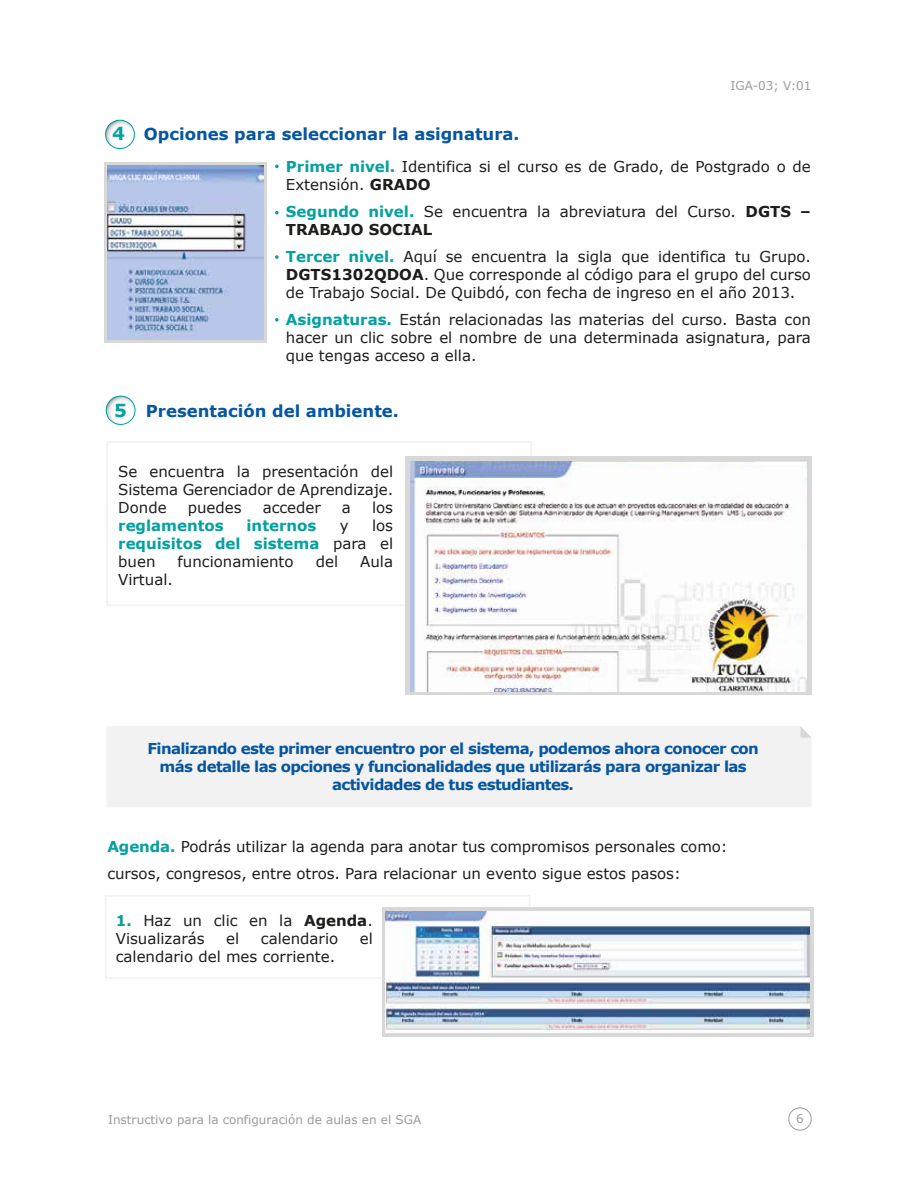
<style>
.page{position:relative;width:918px;height:1188px;background:#fff}
.page>*{position:absolute;margin:0;border:0;box-sizing:border-box;transform-origin:0 0}
.t1{font:700 16.5px "Verdana";color:#0656a0}
.t2{font:15px/18px "Verdana";color:#1d1d1b}
.t3{font:700 15px/18px "Verdana";letter-spacing:-.045em;color:#0656a0;text-align:center}
.t4{font:700 15px/18px "Verdana";color:#04a1a0;text-align:justify}
.t5{font:12px "Verdana";color:#9c9b9b}
.s1{font-size:18px;color:#04a1a0}
.s2{font-weight:700;color:#04a1a0}
.s3{font-weight:700}
.s4{font-weight:400;color:#1d1d1b}
</style>
<div class="page">
<svg style="left:104px;top:163px;width:163px;height:180px;background:#ccd0d7"></svg>
<svg style="left:106px;top:120px;width:28px;height:29px"></svg>
<div style="left:105px;top:120px;width:30px;height:29px;border:1px solid #00a1a0;border-radius:50%"></div>
<svg style="left:106px;top:396px;width:29px;height:28px"></svg>
<div style="left:106px;top:396px;width:29px;height:29px;border:1px solid #00a1a0;border-radius:50%"></div>
<svg style="left:275px;top:165px;width:4px;height:3px"></svg>
<svg style="left:275px;top:211px;width:4px;height:4px"></svg>
<svg style="left:275px;top:255px;width:4px;height:4px"></svg>
<svg style="left:275px;top:318px;width:4px;height:4px"></svg>
<img style="left:108px;top:166px;width:156px;height:173px">
<div style="left:106px;top:441px;width:426px;height:165px;border:2px solid #f2f2f2"></div>
<div style="left:405px;top:456px;width:407px;height:239px;background:#d8d8d8"></div>
<img style="left:410px;top:461px;width:397px;height:230px">
<div style="left:105px;top:895px;width:425px;height:84px;border:2px solid #f2f2f2"></div>
<div style="left:382px;top:907px;width:431px;height:130px;background:#d8d8d8"></div>
<img style="left:385px;top:911px;width:425px;height:122px">
<div style="left:107px;top:726px;width:704px;height:81px;background:#f2f2f2"></div>
<svg style="left:800px;top:726px;width:12px;height:12px"></svg>
<div style="left:789px;top:1108px;width:22px;height:22px;border:1px solid #9c9b9b;border-radius:50%"></div>
<p class="t1" style="left:112px;top:122px;width:409px"><span class="s1">4</span> Opciones para seleccionar la asignatura.</p>
<p class="t5" style="left:730px;top:78px;width:83px">IGA-03; V:01</p>
<p class="t2" style="left:286px;top:158px;width:527px"><span class="s2">Primer nivel.</span> Identifica si el curso es de Grado, de Postgrado o de<br>Extensión. <span class="s3">GRADO</span></p>
<p class="t2" style="left:286px;top:203px;width:527px"><span class="s2">Segundo nivel.</span> Se encuentra la abreviatura del Curso. <span class="s3">DGTS –<br>TRABAJO SOCIAL</span></p>
<p class="t2" style="left:286px;top:248px;width:527px;text-align:justify"><span class="s2">Tercer nivel.</span> Aquí se encuentra la sigla que identifica tu Grupo.<br><span class="s3">DGTS1302QDOA</span>. Que corresponde al código para el grupo del curso de Trabajo Social. De Quibdó, con fecha de ingreso en el año 2013.</p>
<p class="t2" style="left:286px;top:311px;width:527px;text-align:justify"><span class="s2">Asignaturas.</span> Están relacionadas las materias del curso. Basta con hacer un clic sobre el nombre de una determinada asignatura, para que tengas acceso a ella.</p>
<p class="t1" style="left:114px;top:399px;width:286px"><span class="s1">5</span> Presentación del ambiente.</p>
<p class="t2" style="left:118px;top:462px;width:276px;text-align:justify">Se encuentra la presentación del Sistema Gerenciador de Aprendizaje.<br>Donde</p>
<p class="t2" style="left:188px;top:498px;width:55px">puedes</p>
<p class="t2" style="left:263px;top:498px;width:60px">acceder</p>
<p class="t2" style="left:342px;top:498px;width:11px">a</p>
<p class="t2" style="left:372px;top:498px;width:23px">los</p>
<p class="t4" style="left:118px;top:516px;width:107px">reglamentos</p>
<p class="t4" style="left:247px;top:516px;width:71px">internos</p>
<p class="t2" style="left:340px;top:516px;width:10px">y</p>
<p class="t4" style="left:118px;top:516px;width:276px;text-indent:254px"><span class="s4">los </span>requisitos del sistema <span class="s4">para el buen</span></p>
<p class="t2" style="left:178px;top:552px;width:117px">funcionamiento</p>
<p class="t2" style="left:316px;top:552px;width:24px">del</p>
<p class="t2" style="left:360px;top:552px;width:34px">Aula</p>
<p class="t2" style="left:118px;top:570px;width:56px">Virtual.</p>
<p class="t3" style="left:147px;top:739px;width:613px">Finalizando este primer encuentro por el sistema, podemos ahora conocer con más detalle las opciones y funcionalidades que utilizarás para organizar las actividades de tus estudiantes.</p>
<p class="t2" style="left:107px;top:833px;width:622px;line-height:27px"><span class="s2">Agenda.</span> Podrás utilizar la agenda para anotar tus compromisos personales como: cursos, congresos, entre otros. Para relacionar un evento sigue estos pasos:</p>
<p class="t2" style="left:116px;top:911px;width:259px"><span class="s2">1.</span> Haz un clic en la <span class="s3">Agenda</span>.<br>Visualizarás</p>
<p class="t2" style="left:226px;top:929px;width:15px">el</p>
<p class="t2" style="left:261px;top:929px;width:79px">calendario</p>
<p class="t2" style="left:360px;top:929px;width:15px">el</p>
<p class="t2" style="left:116px;top:947px;width:221px">calendario del mes corriente.</p>
<p class="t5" style="left:108px;top:1112px;width:315px">Instructivo para la configuración de aulas en el SGA</p>
<p class="t5" style="left:796px;top:1111px;width:9px">6</p>
</div>
